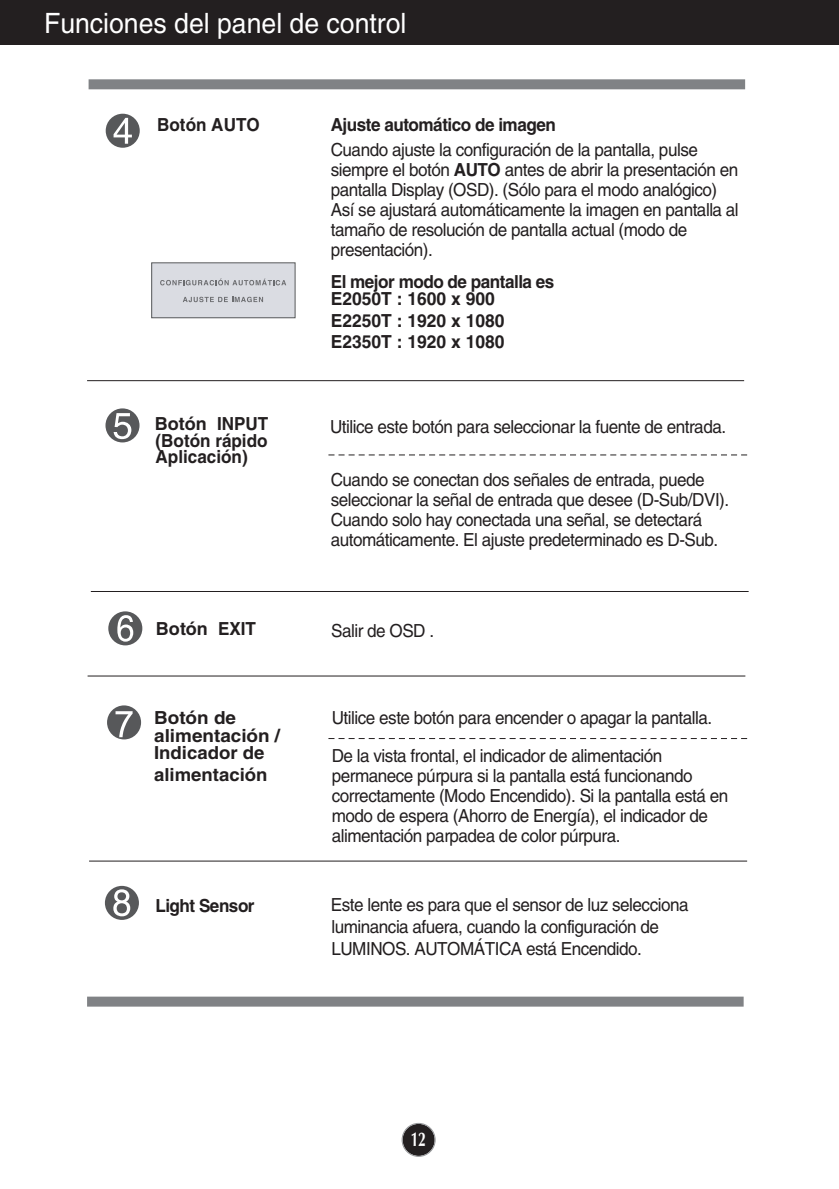
<style>
.page{position:relative;width:839px;height:1189px;background:#fff}
.page>*{position:absolute;margin:0;border:0;box-sizing:border-box;transform-origin:0 0}
.t1{font:28px "Helvetica";color:#fff;scale:.95 1}
.t2{font:700 20px "Optima";color:#fff;scale:.7 1}
.t3{font:18px/20px "Helvetica";letter-spacing:-.03em;color:#231f20;scale:.95 1}
.t4{font:700 18px/17px "Helvetica";letter-spacing:-.03em;color:#231f20;scale:.95 1}
.t5{font:700 18px/21.6px "Helvetica";color:#231f20}
.t6{font:700 18px/16px "Helvetica";color:#231f20;scale:.95 1}
.t7{font:700 18px/17.6px "Helvetica";color:#231f20;scale:1.05 1}
.s1{font-weight:700}
</style>
<div class="page">
<div style="left:402px;top:1124px;width:32px;height:32px;background:#231f20;border-radius:50%"></div>
<div style="left:401px;top:1123px;width:34px;height:34px;border:1px solid #939598;border-radius:50%"></div>
<div style="left:0;top:0;width:839px;height:45px;background:#231f20"></div>
<div style="left:106px;top:114px;width:34px;height:34px;background:#57585a;border-radius:50%"></div>
<svg style="left:114px;top:118px;width:18px;height:26px"></svg>
<hr style="left:88px;top:675px;width:657px;height:1px;background:#231f20">
<hr style="left:89px;top:860px;width:658px;height:1px;background:#231f20">
<div style="left:105px;top:408px;width:34px;height:34px;background:#57585a;border-radius:50%"></div>
<svg style="left:114px;top:413px;width:17px;height:26px"></svg>
<hr style="left:87px;top:380px;width:657px;height:1px;background:#231f20">
<div style="left:89px;top:79px;width:656px;height:10px;background:#808285"></div>
<div style="left:87px;top:996px;width:656px;height:10px;background:#808285"></div>
<div style="left:152px;top:263px;width:143px;height:55px;background:#dadce2"></div>
<div style="left:151px;top:262px;width:144px;height:56px;border:1px solid #57595a"></div>
<svg style="left:160px;top:278px;width:126px;height:7px"></svg>
<svg style="left:183px;top:297px;width:80px;height:5px"></svg>
<div style="left:107px;top:705px;width:34px;height:34px;background:#57585a;border-radius:50%"></div>
<svg style="left:115px;top:711px;width:18px;height:26px"></svg>
<div style="left:105px;top:886px;width:34px;height:34px;background:#57585a;border-radius:50%"></div>
<svg style="left:113px;top:889px;width:17px;height:27px"></svg>
<hr style="left:91px;top:591px;width:657px;height:1px;background:#231f20">
<div style="left:108px;top:611px;width:34px;height:34px;background:#57585a;border-radius:50%"></div>
<svg style="left:117px;top:615px;width:16px;height:26px"></svg>
<svg style="left:328px;top:738px;width:419px;height:1px"></svg>
<svg style="left:328px;top:454px;width:419px;height:1px"></svg>
<h1 class="t1" style="left:44px;top:13px;width:383px">Funciones del panel de control</h1>
<p class="t6" style="left:157px;top:118px;width:109px">Botón AUTO</p>
<p class="t4" style="left:331px;top:118px;width:238px">Ajuste automático de imagen</p>
<p class="t3" style="left:331px;top:142px;width:431px">Cuando ajuste la configuración de la pantalla, pulse siempre el botón <span class="s1">AUTO</span> antes de abrir la presentación en pantalla Display (OSD). (Sólo para el modo analógico)<br>Así se ajustará automáticamente la imagen en pantalla al tamaño de resolución de pantalla actual (modo de presentación).</p>
<p class="t4" style="left:331px;top:275px;width:237px">El mejor modo de pantalla es<br>E2050T : 1600 x 900</p>
<p class="t5" style="left:331px;top:311px;width:175px">E2250T : 1920 x 1080<br>E2350T : 1920 x 1080</p>
<p class="t5" style="left:155px;top:414px;width:115px">Botón INPUT</p>
<p class="t6" style="left:155px;top:435px;width:119px">(Botón rápido<br>Aplicación)</p>
<p class="t3" style="left:330px;top:418px;width:418px">Utilice este botón para seleccionar la fuente de entrada.</p>
<p class="t3" style="left:331px;top:471px;width:421px">Cuando se conectan dos señales de entrada, puede seleccionar la señal de entrada que desee (D-Sub/DVI).<br>Cuando solo hay conectada una señal, se detectará automáticamente. El ajuste predeterminado es D-Sub.</p>
<p class="t5" style="left:156px;top:620px;width:101px">Botón EXIT</p>
<p class="t3" style="left:331px;top:622px;width:110px">Salir de OSD .</p>
<p class="t7" style="left:154px;top:711px;width:122px">Botón de alimentación /<br>Indicador de</p>
<p class="t5" style="left:154px;top:765px;width:115px">alimentación</p>
<p class="t4" style="left:155px;top:899px;width:106px">Light Sensor</p>
<p class="t3" style="left:332px;top:700px;width:402px;line-height:38px">Utilice este botón para encender o apagar la pantalla.<br>De la vista frontal, el indicador de alimentación</p>
<p class="t3" style="left:332px;top:767px;width:419px">permanece púrpura si la pantalla está funcionando correctamente (Modo Encendido). Si la pantalla está en modo de espera (Ahorro de Energía), el indicador de alimentación parpadea de color púrpura.</p>
<p class="t3" style="left:331px;top:895px;width:378px;line-height:22px">Este lente es para que el sensor de luz selecciona luminancia afuera, cuando la configuración de<br>LUMINOS. AUTOMÁTICA está Encendido.</p>
<p class="t2" style="left:411px;top:1131px;width:23px">12</p>
</div>
